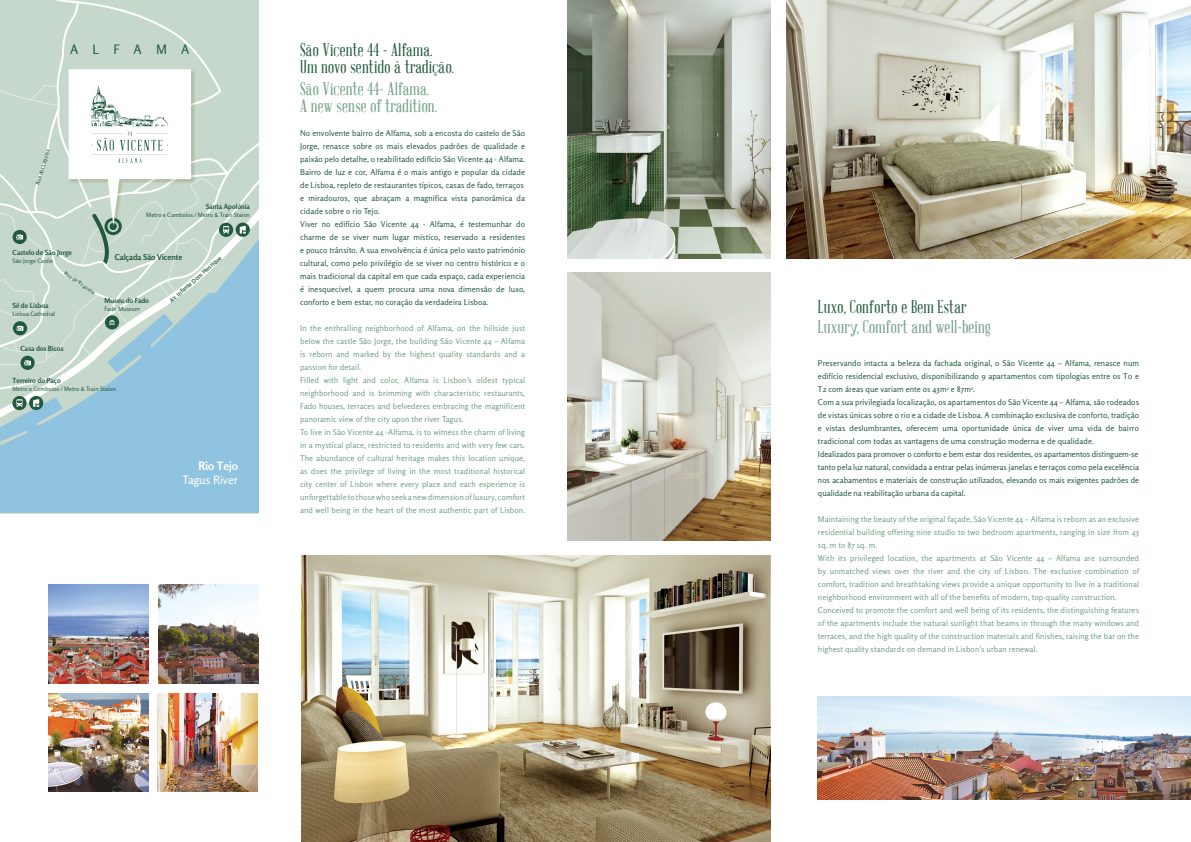
<style>
.page{position:relative;width:1191px;height:842px;background:#fff}
.page>*{position:absolute;margin:0;border:0;box-sizing:border-box;transform-origin:0 0}
.t1{font:18px/17px "Abraham Lincoln";letter-spacing:.015em;color:#225a40}
.t2{font:18px/17px "Abraham Lincoln";letter-spacing:.015em;color:#71a087}
.t3{font:13px "Rosario";letter-spacing:1.1em;color:#225a40}
.t4{font:11.6px "Rosario";color:#fff}
.t5{font:700 11.6px "Rosario";color:#fff}
.t6{font:8px/13px "Rosario";letter-spacing:.01em;color:#71a087}
.t7{font:8px/13px "Rosario";letter-spacing:.01em;color:#225a40}
.t8{font:700 8px "Rosario";color:#225a40}
.t9{font:700 7px "Rosario";color:#225a40}
.t10{font:6px "Rosario";color:#225a40}
.t11{font:500 6px "Gotham Narrow";color:#225a40}
.t12{font:500 5px "Gotham Narrow";color:#225a40}
</style>
<div class="page">
<div style="left:0;top:1px;width:258px;height:512px;background:#8fc3e0"></div>
<svg style="left:0;top:393px;width:94px;height:33px"></svg>
<svg style="left:0;top:366px;width:131px;height:27px"></svg>
<svg style="left:29px;top:396px;width:14px;height:14px"></svg>
<svg style="left:29px;top:382px;width:10px;height:25px"></svg>
<div style="left:12px;top:396px;width:15px;height:14px;background:#225a40;border-radius:50%"></div>
<svg style="left:16px;top:399px;width:7px;height:8px"></svg>
<div style="left:21px;top:356px;width:14px;height:14px;background:#225a40;border-radius:50%"></div>
<svg style="left:0;top:1px;width:258px;height:365px;background:#c9dad4"></svg>
<img style="left:786px;top:1px;width:404px;height:258px">
<img style="left:301px;top:556px;width:469px;height:286px">
<img style="left:567px;top:273px;width:203px;height:267px">
<img style="left:567px;top:1px;width:203px;height:258px">
<img style="left:158px;top:694px;width:100px;height:98px">
<img style="left:48px;top:694px;width:100px;height:98px">
<img style="left:48px;top:585px;width:100px;height:98px">
<img style="left:158px;top:585px;width:100px;height:98px">
<img style="left:818px;top:696px;width:372px;height:104px">
<h2 class="t3" style="left:70px;top:42px;width:121px">ALFAMA</h2>
<p class="t12" style="left:35px;top:183px;width:38px;rotate:-73deg">Rua dos Lagares</p>
<p class="t9" style="left:206px;top:202px;width:46px">Santa Apolónia</p>
<p class="t10" style="left:146px;top:211px;width:105px">Metro e Comboios / Metro &amp; Train Staion</p>
<p class="t9" style="left:13px;top:248px;width:61px">Castelo de São Jorge</p>
<p class="t10" style="left:13px;top:257px;width:42px">São Jorge Castle</p>
<p class="t12" style="left:67px;top:270px;width:37px;rotate:34deg">Rua da Regueira</p>
<p class="t9" style="left:12px;top:301px;width:38px">Sê de Lisboa</p>
<p class="t10" style="left:12px;top:310px;width:44px">Lisboa Cathedral</p>
<p class="t9" style="left:21px;top:345px;width:45px">Casa dos Bicos</p>
<p class="t8" style="left:115px;top:252px;width:69px">Calçada São Vicente</p>
<p class="t11" style="left:168px;top:298px;width:69px;rotate:-41deg">Av.Infante D om H enrique</p>
<p class="t9" style="left:104px;top:296px;width:46px">Museu do Fado</p>
<p class="t10" style="left:104px;top:305px;width:37px">Fado Museum</p>
<p class="t9" style="left:13px;top:376px;width:50px">Terreiro do Paço</p>
<p class="t10" style="left:13px;top:385px;width:105px">Metro e Comboios / Metro &amp; Train Staion</p>
<h3 class="t5" style="left:199px;top:459px;width:41px">Rio Tejo</h3>
<h3 class="t4" style="left:183px;top:473px;width:57px">Tagus River</h3>
<h1 class="t1" style="left:300px;top:42px;width:156px">:;$&amp;&lt;8=,(+,&amp;&gt;&gt;&amp;6&amp;?5)1.1@&amp;<br>A.&amp;($B$&amp;0,(+83$&amp;C&amp;+*138D;$@</h1>
<h1 class="t2" style="left:300px;top:81px;width:138px">:;$&amp;&lt;8=,(+,&amp;&gt;&gt;6&amp;?5)1.1@ ?&amp;(,4&amp;0,(0,&amp;$)&amp;+*138+8$(@</h1>
<p class="t7" style="left:300px;top:126px;width:226px">No envolvente bairro de Alfama, sob a encosta do castelo de São Jorge, renasce sobre os mais elevados padrões de qualidade e paixão pelo detalhe, o reabilitado edifício São Vicente 44 - Alfama.<br>Bairro de luz e cor, Alfama é o mais antigo e popular da cidade de Lisboa, repleto de restaurantes típicos, casas de fado, terraços e miradouros, que abraçam a magnifica vista panorâmica da cidade sobre o rio Tejo.<br>Viver no edifício São Vicente 44 - Alfama, é testemunhar do charme de se viver num lugar místico, reservado a residentes e pouco trânsito. A sua envolvência é única pelo vasto património cultural, como pelo privilégio de se viver no centro histórico e o mais tradicional da capital em que cada espaço, cada experiencia é inesquecível, a quem procura uma nova dimensão de luxo, conforto e bem estar, no coração da verdadeira Lisboa.</p>
<p class="t6" style="left:300px;top:321px;width:226px">In the enthralling neighborhood of Alfama, on the hillside just below the castle São Jorge, the building São Vicente 44 – Alfama is reborn and marked by the highest quality standards and a passion for detail.<br>Filled with light and color, Alfama is Lisbon’s oldest typical neighborhood and is brimming with characteristic restaurants, Fado houses, terraces and belvederes embracing the magnificent panoramic view of the city upon the river Tagus.<br>To live in São Vicente 44 -Alfama, is to witness the charm of living in a mystical place, restricted to residents and with very few cars.<br>The abundance of cultural heritage makes this location unique, as does the privilege of living in the most traditional historical city center of Lisbon where every place and each experience is unforgettable to those who seek a new dimension of luxury, comfort and well being in the heart of the most authentic part of Lisbon.</p>
<h1 class="t1" style="left:818px;top:298px;width:150px">!"#$%&amp;'$()$*+$&amp;,&amp;-,.&amp;/0+1*</h1>
<h1 class="t2" style="left:818px;top:318px;width:175px">!"#"*2%&amp;'$.)$*+&amp;1(3&amp;4,5567,8(9</h1>
<p class="t7" style="left:818px;top:357px;width:323px">Preservando intacta a beleza da fachada original, o São Vicente 44 – Alfama, renasce num edifício residencial exclusivo, disponibilizando 9 apartamentos com tipologias entre os T0 e T2 com áreas que variam ente os 43m<sup>2</sup> e 87m<sup>2</sup>.<br>Com a sua privilegiada localização, os apartamentos do São Vicente 44 – Alfama, são rodeados de vistas únicas sobre o rio e a cidade de Lisboa. A combinação exclusiva de conforto, tradição e vistas deslumbrantes, oferecem uma oportunidade única de viver uma vida de bairro tradicional com todas as vantagens de uma construção moderna e de qualidade.<br>Idealizados para promover o conforto e bem estar dos residentes, os apartamentos distinguem-se tanto pela luz natural, convidada a entrar pelas inúmeras janelas e terraços como pela excelência nos acabamentos e materiais de construção utilizados, elevando os mais exigentes padrões de qualidade na reabilitação urbana da capital.</p>
<p class="t6" style="left:818px;top:513px;width:323px">Maintaining the beauty of the original façade, São Vicente 44 – Alfama is reborn as an exclusive residential building offering nine studio to two bedroom apartments, ranging in size from 43 sq. m to 87 sq. m.<br>With its privileged location, the apartments at São Vicente 44 – Alfama are surrounded by unmatched views over the river and the city of Lisbon. The exclusive combination of comfort, tradition and breathtaking views provide a unique opportunity to live in a traditional neighborhood environment with all of the benefits of modern, top-quality construction.<br>Conceived to promote the comfort and well being of its residents, the distinguishing features of the apartments include the natural sunlight that beams in through the many windows and terraces, and the high quality of the construction materials and finishes, raising the bar on the highest quality standards on demand in Lisbon’s urban renewal.</p>
</div>
